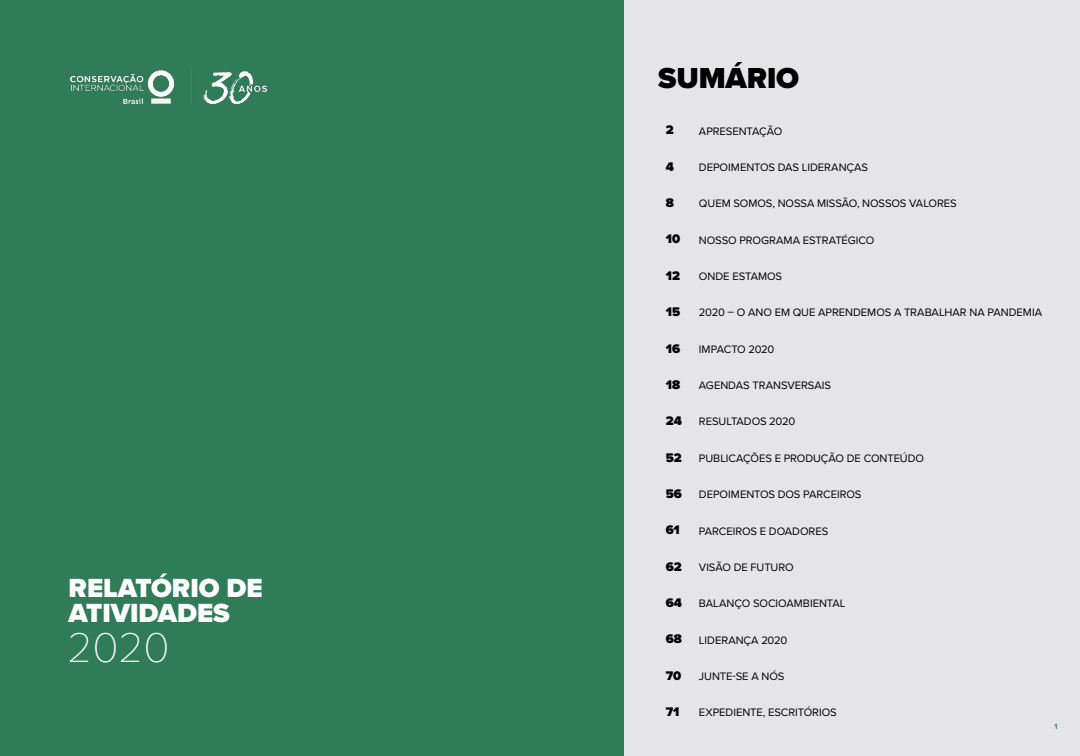
<style>
.page{position:relative;width:1080px;height:756px;background:#fff}
.page>*{position:absolute;margin:0;border:0;box-sizing:border-box;transform-origin:0 0}
.t1{font:100 43.3px "Proxima Nova T";color:#fff}
.t2{font:900 30px "Proxima Nova";letter-spacing:-.005em;color:#000}
.t3{font:900 27.2px/24.7px "Proxima Nova";color:#fff}
.t4{font:900 12.9px "Proxima Nova";letter-spacing:-.015em;color:#000}
.t5{font:11.2px "Proxima Nova";letter-spacing:-.005em;color:#000}
.t6{font:11.2px "Proxima Nova";letter-spacing:-.035em;color:#000}
.t7{font:600 8px "Proxima Nova";color:#307c58}
</style>
<div class="page">
<div style="left:540px;top:0;width:540px;height:756px;background:#e5e5e7"></div>
<div style="left:0;top:0;width:624px;height:756px;background:#307c58"></div>
<img style="left:71px;top:68px;width:195px;height:35px">
<h3 class="t3" style="left:69px;top:576px;width:196px">RELATÓRIO DE<br>ATIVIDADES</h3>
<h1 class="t1" style="left:67px;top:616px;width:104px">2020</h1>
<h2 class="t2" style="left:658px;top:55px;width:143px">SUMÁRIO</h2>
<p class="t4" style="left:666px;top:120px;width:9px">2</p>
<p class="t4" style="left:666px;top:157px;width:10px">4</p>
<p class="t4" style="left:666px;top:193px;width:10px">8</p>
<p class="t4" style="left:666px;top:230px;width:16px">10</p>
<p class="t4" style="left:666px;top:266px;width:15px">12</p>
<p class="t4" style="left:666px;top:302px;width:16px">15</p>
<p class="t4" style="left:666px;top:339px;width:16px">16</p>
<p class="t4" style="left:666px;top:375px;width:16px">18</p>
<p class="t4" style="left:666px;top:411px;width:17px">24</p>
<p class="t4" style="left:666px;top:448px;width:17px">52</p>
<p class="t4" style="left:666px;top:484px;width:18px">56</p>
<p class="t4" style="left:666px;top:520px;width:15px">61</p>
<p class="t4" style="left:666px;top:557px;width:17px">62</p>
<p class="t4" style="left:666px;top:593px;width:18px">64</p>
<p class="t4" style="left:666px;top:630px;width:18px">68</p>
<p class="t4" style="left:666px;top:666px;width:17px">70</p>
<p class="t4" style="left:666px;top:702px;width:15px">71</p>
<p class="t5" style="left:699px;top:123px;width:85px">APRESENTAÇÃO</p>
<p class="t5" style="left:699px;top:159px;width:171px">DEPOIMENTOS DAS LIDERANÇAS</p>
<p class="t5" style="left:699px;top:195px;width:259px">QUEM SOMOS, NOSSA MISSÃO, NOSSOS VALORES</p>
<p class="t5" style="left:699px;top:232px;width:177px">NOSSO PROGRAMA ESTRATÉGICO</p>
<p class="t5" style="left:699px;top:268px;width:85px">ONDE ESTAMOS</p>
<p class="t5" style="left:699px;top:304px;width:345px">2020 – O ANO EM QUE APRENDEMOS A TRABALHAR NA PANDEMIA</p>
<p class="t6" style="left:699px;top:341px;width:77px">IMPACTO 2020</p>
<p class="t5" style="left:699px;top:377px;width:134px">AGENDAS TRANSVERSAIS</p>
<p class="t5" style="left:699px;top:413px;width:98px">RESULTADOS 2020</p>
<p class="t5" style="left:699px;top:450px;width:227px">PUBLICAÇÕES E PRODUÇÃO DE CONTEÚDO</p>
<p class="t5" style="left:699px;top:486px;width:164px">DEPOIMENTOS DOS PARCEIROS</p>
<p class="t5" style="left:699px;top:522px;width:131px">PARCEIROS E DOADORES</p>
<p class="t5" style="left:699px;top:559px;width:96px">VISÃO DE FUTURO</p>
<p class="t5" style="left:699px;top:595px;width:148px">BALANÇO SOCIOAMBIENTAL</p>
<p class="t5" style="left:699px;top:632px;width:90px">LIDERANÇA 2020</p>
<p class="t5" style="left:699px;top:668px;width:87px">JUNTE-SE A NÓS</p>
<p class="t5" style="left:699px;top:704px;width:139px">EXPEDIENTE, ESCRITÓRIOS</p>
<p class="t7" style="left:1054px;top:722px;width:5px">1</p>
</div>
